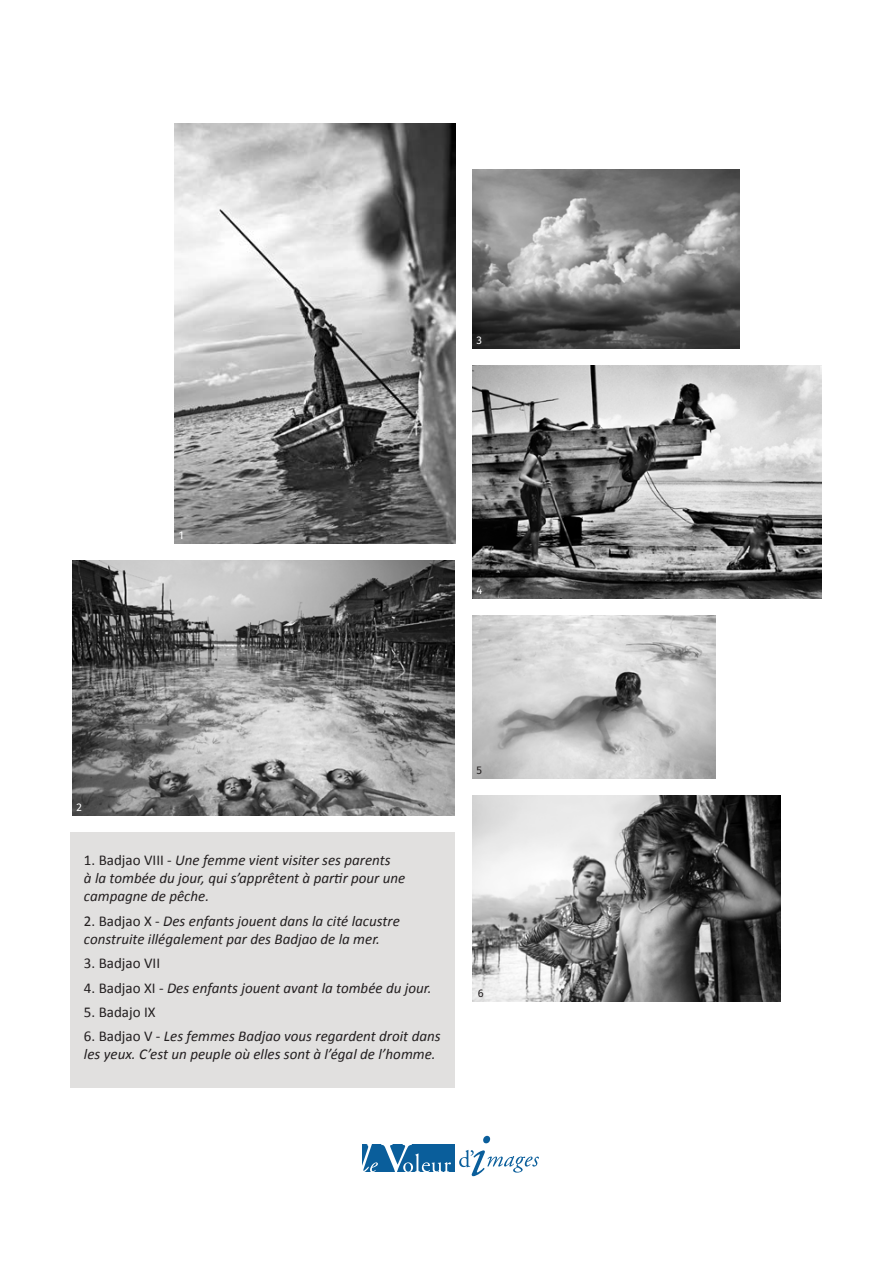
<style>
.page{position:relative;width:893px;height:1263px;background:#fff}
.page>*{position:absolute;margin:0;border:0;box-sizing:border-box;transform-origin:0 0}
.t1{font:italic 15px/18px "Calibri";color:#231f20}
.t2{font:15px "Calibri";color:#231f20}
.t3{font:11.1px "Fira Sans";color:#fff}
.t4{font:11.1px "Fira Sans";color:#231f20}
.s1{font-style:normal}
</style>
<div class="page">
<div style="left:71px;top:833px;width:384px;height:255px;background:#e1e0df"></div>
<img style="left:472px;top:365px;width:349px;height:233px">
<img style="left:72px;top:561px;width:383px;height:255px">
<img style="left:472px;top:795px;width:308px;height:206px">
<img style="left:472px;top:615px;width:244px;height:163px">
<img style="left:472px;top:169px;width:268px;height:179px">
<img style="left:174px;top:124px;width:281px;height:420px">
<div style="left:362px;top:1144px;width:93px;height:28px;background:#0a5e9b"></div>
<svg style="left:362px;top:1144px;width:89px;height:28px"></svg>
<svg style="left:459px;top:1150px;width:80px;height:26px"></svg>
<div style="left:483px;top:1136px;width:7px;height:7px;background:#0a5e9b;border-radius:3px"></div>
<p class="t3" style="left:476px;top:332px;width:7px">3</p>
<p class="t3" style="left:179px;top:528px;width:6px">1</p>
<p class="t3" style="left:476px;top:582px;width:7px">4</p>
<p class="t3" style="left:76px;top:800px;width:7px">2</p>
<p class="t1" style="left:84px;top:851px;width:323px"><span class="s1">1. Badjao VIII -</span> Une femme vient visiter ses parents<br>à la tombée du jour, qui s’apprêtent à partir pour une campagne de pêche.</p>
<p class="t1" style="left:84px;top:911px;width:317px"><span class="s1">2. Badjao X -</span> Des enfants jouent dans la cité lacustre construite illégalement par des Badjao de la mer.</p>
<p class="t2" style="left:84px;top:954px;width:78px">3. Badjao VII</p>
<p class="t1" style="left:84px;top:978px;width:349px"><span class="s1">4. Badjao XI -</span> Des enfants jouent avant la tombée du jour.</p>
<p class="t2" style="left:84px;top:1002px;width:73px">5. Badajo IX</p>
<p class="t1" style="left:84px;top:1027px;width:358px"><span class="s1">6. Badjao V -</span> Les femmes Badjao vous regardent droit dans les yeux. C’est un peuple où elles sont à l’égal de l’homme.</p>
<p class="t4" style="left:476px;top:762px;width:7px">5</p>
<p class="t4" style="left:478px;top:985px;width:7px">6</p>
</div>
